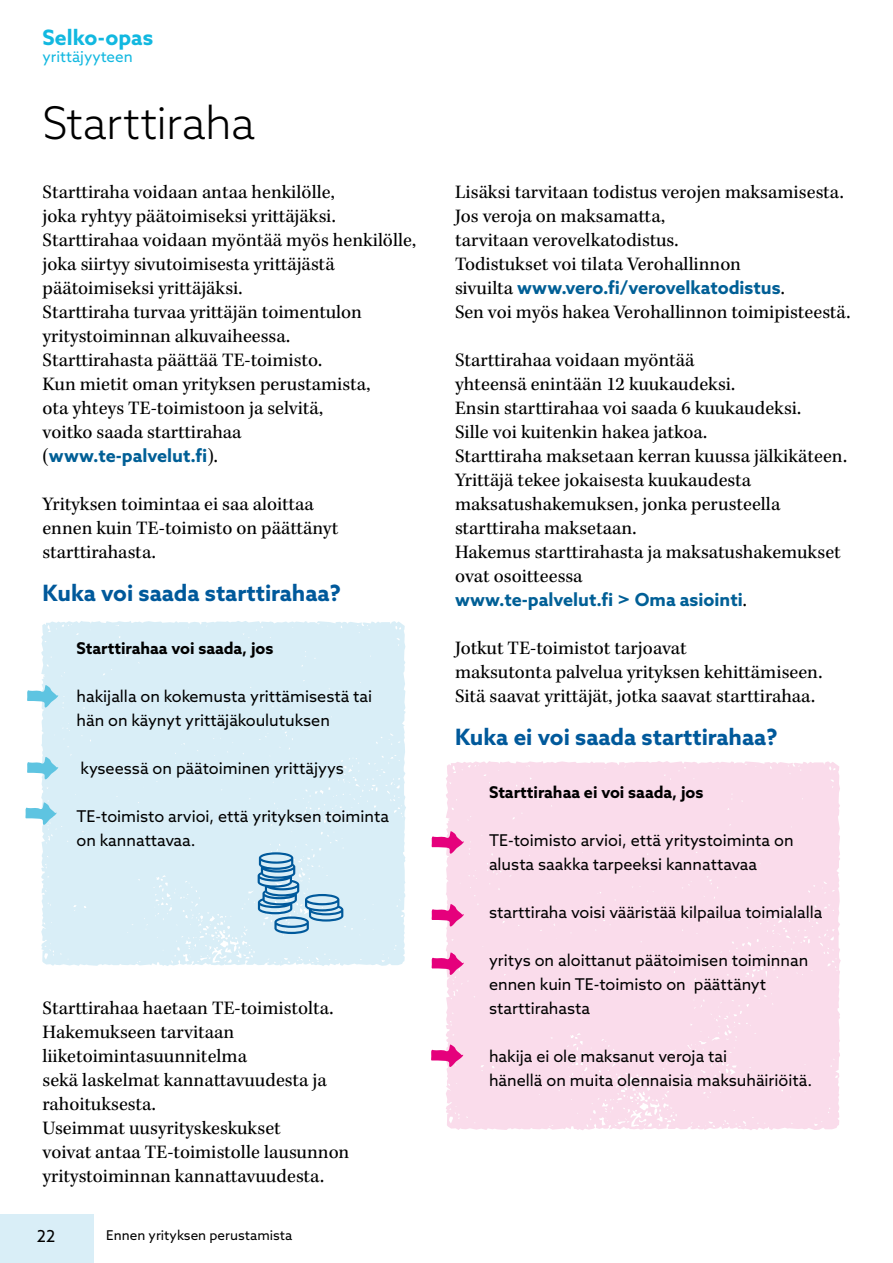
<style>
.page{position:relative;width:893px;height:1263px;background:#fff}
.page>*{position:absolute;margin:0;border:0;box-sizing:border-box;transform-origin:0 0}
.t1{font:300 45px "Azo Sans";letter-spacing:-.005em;color:#000}
.t2{font:700 22.5px "Azo Sans";color:#00599b}
.t3{font:700 21.15px "Azo Sans";color:#12b8e0}
.t4{font:19.5px/24px "Kepler Std";color:#000}
.t5{font:700 18px "Azo Sans";color:#005f96}
.t6{font:16.5px "Azo Sans";color:#000}
.t7{font:16.2px/24px "Azo Sans";color:#000}
.t8{font:700 16.2px "Azo Sans";color:#000}
.t9{font:15.3px "Azo Sans";color:#12b8e0}
.t10{font:13.5px "Azo Sans";color:#000}
.s1{font-family:"Kepler Std";font-weight:400;font-size:19.5px;color:#000}
</style>
<div class="page">
<div style="left:0;top:1214px;width:94px;height:49px;background:#d9eef7"></div>
<div style="left:41px;top:621px;width:365px;height:345px;background:#d9eef7"></div>
<svg style="left:27px;top:685px;width:31px;height:23px"></svg>
<svg style="left:27px;top:757px;width:31px;height:22px"></svg>
<svg style="left:25px;top:802px;width:32px;height:23px"></svg>
<svg style="left:258px;top:852px;width:85px;height:82px;background:#a1c7df"></svg>
<div style="left:446px;top:761px;width:395px;height:369px;background:#fadceb"></div>
<svg style="left:431px;top:831px;width:33px;height:23px"></svg>
<svg style="left:431px;top:904px;width:33px;height:23px"></svg>
<svg style="left:431px;top:952px;width:33px;height:23px"></svg>
<svg style="left:431px;top:1044px;width:32px;height:23px"></svg>
<p class="t3" style="left:43px;top:23px;width:112px">Selko-opas</p>
<p class="t9" style="left:43px;top:46px;width:92px">yrittäjyyteen</p>
<h1 class="t1" style="left:43px;top:94px;width:214px">Starttiraha</h1>
<p class="t4" style="left:43px;top:181px;width:375px">Starttiraha voidaan antaa henkilölle,<br>joka ryhtyy päätoimiseksi yrittäjäksi.<br>Starttirahaa voidaan myöntää myös henkilölle, joka siirtyy sivutoimisesta yrittäjästä päätoimiseksi yrittäjäksi.<br>Starttiraha turvaa yrittäjän toimentulon yritystoiminnan alkuvaiheessa.<br>Starttirahasta päättää TE-toimisto.<br>Kun mietit oman yrityksen perustamista,<br>ota yhteys TE-toimistoon ja selvitä,<br>voitko saada starttirahaa</p>
<p class="t5" style="left:43px;top:444px;width:177px"><span class="s1">(</span>www.te-palvelut.fi<span class="s1">).</span></p>
<p class="t4" style="left:43px;top:493px;width:297px">Yrityksen toimintaa ei saa aloittaa ennen kuin TE-toimisto on päättänyt starttirahasta.</p>
<p class="t2" style="left:43px;top:578px;width:300px">Kuka voi saada starttirahaa?</p>
<p class="t8" style="left:77px;top:637px;width:199px">Starttirahaa voi saada, jos</p>
<p class="t7" style="left:77px;top:684px;width:297px">hakijalla on kokemusta yrittämisestä tai hän on käynyt yrittäjäkoulutuksen</p>
<p class="t7" style="left:80px;top:756px;width:265px">kyseessä on päätoiminen yrittäjyys</p>
<p class="t7" style="left:77px;top:804px;width:314px">TE-toimisto arvioi, että yrityksen toiminta on kannattavaa.</p>
<p class="t4" style="left:43px;top:997px;width:308px">Starttirahaa haetaan TE-toimistolta.<br>Hakemukseen tarvitaan liiketoimintasuunnitelma<br>sekä laskelmat kannattavuudesta ja rahoituksesta.<br>Useimmat uusyrityskeskukset<br>voivat antaa TE-toimistolle lausunnon yritystoiminnan kannattavuudesta.</p>
<p class="t6" style="left:37px;top:1225px;width:20px">22</p>
<p class="t10" style="left:106px;top:1227px;width:187px">Ennen yrityksen perustamista</p>
<p class="t4" style="left:455px;top:181px;width:390px">Lisäksi tarvitaan todistus verojen maksamisesta.<br>Jos veroja on maksamatta,<br>tarvitaan verovelkatodistus.<br>Todistukset voi tilata Verohallinnon</p>
<p class="t5" style="left:455px;top:276px;width:331px"><span class="s1">sivuilta</span> www.vero.fi/verovelkatodistus<span class="s1">.</span></p>
<p class="t4" style="left:455px;top:301px;width:397px">Sen voi myös hakea Verohallinnon toimipisteestä.</p>
<p class="t4" style="left:455px;top:349px;width:393px">Starttirahaa voidaan myöntää<br>yhteensä enintään 12 kuukaudeksi.<br>Ensin starttirahaa voi saada 6 kuukaudeksi.<br>Sille voi kuitenkin hakea jatkoa.<br>Starttiraha maksetaan kerran kuussa jälkikäteen.<br>Yrittäjä tekee jokaisesta kuukaudesta maksatushakemuksen, jonka perusteella starttiraha maksetaan.<br>Hakemus starttirahasta ja maksatushakemukset ovat osoitteessa</p>
<p class="t5" style="left:455px;top:588px;width:293px">www.te-palvelut.fi &gt; Oma asiointi<span class="s1">.</span></p>
<p class="t4" style="left:455px;top:637px;width:369px">Jotkut TE-toimistot tarjoavat<br>maksutonta palvelua yrityksen kehittämiseen.<br>Sitä saavat yrittäjät, jotka saavat starttirahaa.</p>
<p class="t2" style="left:455px;top:722px;width:324px">Kuka ei voi saada starttirahaa?</p>
<p class="t8" style="left:489px;top:781px;width:216px">Starttirahaa ei voi saada, jos</p>
<p class="t7" style="left:489px;top:828px;width:306px">TE-toimisto arvioi, että yritystoiminta on alusta saakka tarpeeksi kannattavaa</p>
<p class="t7" style="left:489px;top:900px;width:335px">starttiraha voisi vääristää kilpailua toimialalla</p>
<p class="t7" style="left:489px;top:948px;width:321px">yritys on aloittanut päätoimisen toiminnan ennen kuin TE-toimisto on päättänyt starttirahasta</p>
<p class="t7" style="left:489px;top:1044px;width:325px">hakija ei ole maksanut veroja tai<br>hänellä on muita olennaisia maksuhäiriöitä.</p>
</div>
